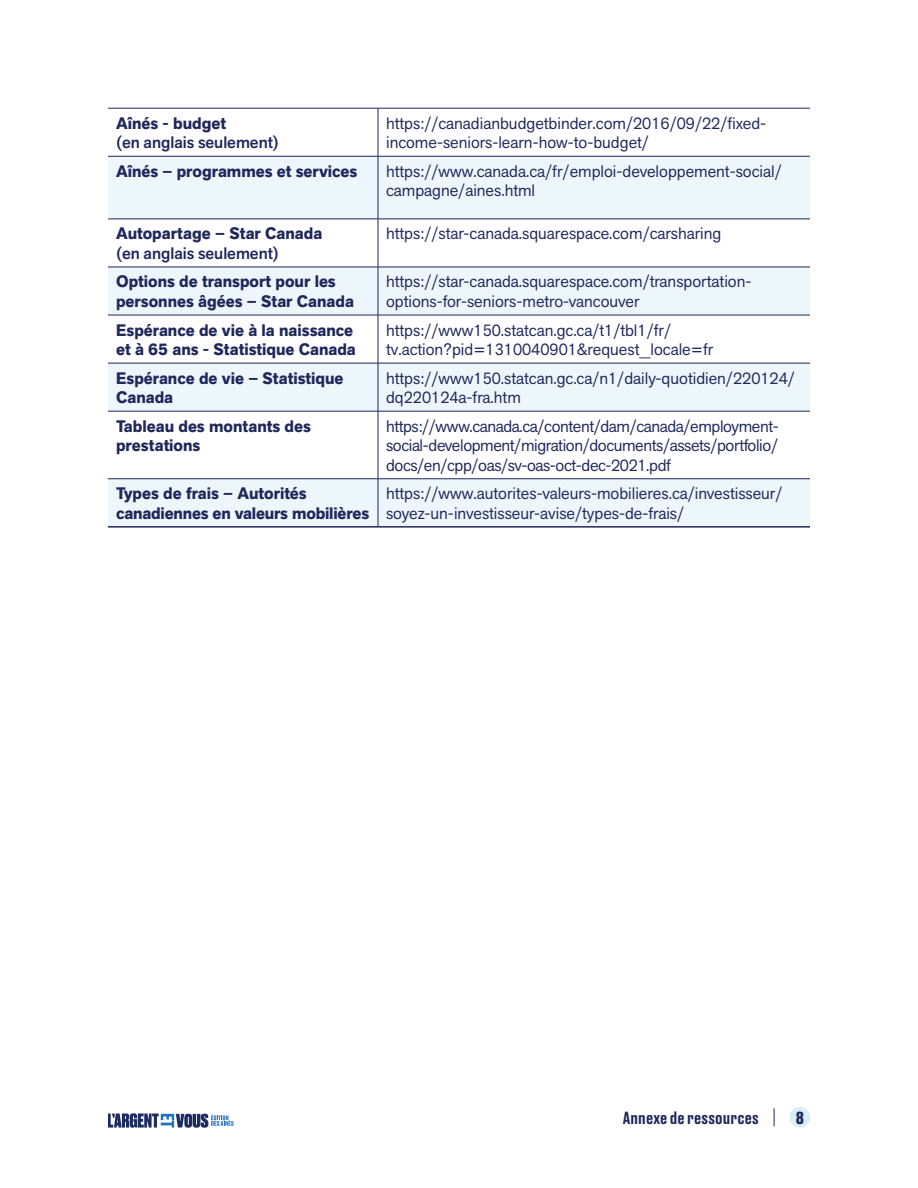
<style>
.page{position:relative;width:918px;height:1188px;background:#fff}
.page>*{position:absolute;margin:0;border:0;box-sizing:border-box;transform-origin:0 0}
.t1{font:16.5px/19.5px "Akzid Grtsk Next";color:#1f275b}
.t2{font:700 16.5px/19.5px "Akzid Grtsk Next";color:#1f275b}
.t3{font:500 16.5px/19.5px "Akzid Grtsk Next";color:#1f275b}
.t4{font:500 16.5px "Druk Text";letter-spacing:.01em;color:#1f275b}
.t5{font:700 16.5px "Druk Text";color:#1f275b}
.s1{font-weight:700}
.s2{font-weight:500}
</style>
<div class="page">
<div style="left:789px;top:1107px;width:21px;height:21px;background:#daeef8;border-radius:50%"></div>
<svg style="left:108px;top:1113px;width:126px;height:15px"></svg>
<svg style="left:774px;top:1108px;width:1px;height:18px"></svg>
<svg style="left:108px;top:157px;width:702px;height:369px;fill:#edf6fb"></svg>
<hr style="left:108px;top:108px;width:270px;height:1px;background:#1f275b">
<hr style="left:378px;top:108px;width:432px;height:1px;background:#1f275b">
<hr style="left:378px;top:108px;width:1px;height:48px;background:#1f275b">
<hr style="left:108px;top:156px;width:270px;height:1px;background:#1f275b">
<hr style="left:378px;top:156px;width:432px;height:1px;background:#1f275b">
<hr style="left:378px;top:156px;width:1px;height:63px;background:#1f275b">
<hr style="left:108px;top:219px;width:270px;height:1px;background:#1f275b">
<hr style="left:378px;top:219px;width:432px;height:1px;background:#1f275b">
<hr style="left:378px;top:219px;width:1px;height:48px;background:#1f275b">
<hr style="left:108px;top:267px;width:270px;height:1px;background:#1f275b">
<hr style="left:378px;top:267px;width:432px;height:1px;background:#1f275b">
<hr style="left:378px;top:267px;width:1px;height:48px;background:#1f275b">
<hr style="left:108px;top:315px;width:270px;height:1px;background:#1f275b">
<hr style="left:378px;top:315px;width:432px;height:1px;background:#1f275b">
<hr style="left:378px;top:315px;width:1px;height:48px;background:#1f275b">
<hr style="left:108px;top:363px;width:270px;height:1px;background:#1f275b">
<hr style="left:378px;top:363px;width:432px;height:1px;background:#1f275b">
<hr style="left:378px;top:363px;width:1px;height:48px;background:#1f275b">
<hr style="left:108px;top:411px;width:270px;height:1px;background:#1f275b">
<hr style="left:378px;top:411px;width:432px;height:1px;background:#1f275b">
<hr style="left:378px;top:411px;width:1px;height:68px;background:#1f275b">
<hr style="left:108px;top:479px;width:270px;height:1px;background:#1f275b">
<hr style="left:378px;top:479px;width:432px;height:1px;background:#1f275b">
<hr style="left:378px;top:479px;width:1px;height:47px;background:#1f275b">
<hr style="left:108px;top:526px;width:270px;height:2px;background:#1f275b">
<hr style="left:378px;top:526px;width:432px;height:2px;background:#1f275b">
<div style="left:386px;top:419px;width:416px;height:56px;background:#fff"></div>
<p class="t3" style="left:116px;top:113px;width:164px"><span class="s1">Aînés - budget<br></span>(en anglais seulement)</p>
<p class="t1" style="left:386px;top:113px;width:382px">https://canadianbudgetbinder.com/2016/09/22/fixed&shy;income-seniors-learn-how-to-budget/</p>
<p class="t2" style="left:116px;top:161px;width:243px">Aînés – programmes et services</p>
<p class="t1" style="left:386px;top:161px;width:397px">https://www.canada.ca/fr/emploi-developpement-social/ campagne/aines.html</p>
<p class="t2" style="left:116px;top:224px;width:208px">Autopartage – Star Canada <span class="s2">(en anglais seulement)</span></p>
<p class="t1" style="left:386px;top:224px;width:337px">https://star-canada.squarespace.com/carsharing</p>
<p class="t2" style="left:116px;top:272px;width:239px">Options de transport pour les personnes âgées – Star Canada</p>
<p class="t1" style="left:386px;top:272px;width:367px">https://star-canada.squarespace.com/transportation&shy;options-for-seniors-metro-vancouver</p>
<p class="t2" style="left:116px;top:320px;width:241px">Espérance de vie à la naissance et à 65 ans - Statistique Canada</p>
<p class="t1" style="left:386px;top:320px;width:329px">https://www150.statcan.gc.ca/t1/tbl1/fr/ tv.action?pid=1310040901&amp;request_locale=fr</p>
<p class="t2" style="left:116px;top:368px;width:229px">Espérance de vie – Statistique<br>Canada</p>
<p class="t1" style="left:386px;top:368px;width:410px">https://www150.statcan.gc.ca/n1/daily-quotidien/220124/ dq220124a-fra.htm</p>
<p class="t2" style="left:116px;top:416px;width:196px">Tableau des montants des prestations</p>
<p class="t1" style="left:386px;top:416px;width:394px;text-align:justify">https://www.canada.ca/content/dam/canada/employment&shy;social-development/migration/documents/assets/portfolio/ docs/en/cpp/oas/sv-oas-oct-dec-2021.pdf</p>
<p class="t2" style="left:116px;top:484px;width:255px">Types de frais – Autorités canadiennes en valeurs mobilières</p>
<p class="t1" style="left:386px;top:484px;width:398px">https://www.autorites-valeurs-mobilieres.ca/investisseur/ soyez-un-investisseur-avise/types-de-frais/</p>
<p class="t4" style="left:623px;top:1109px;width:138px">Annexe de ressources</p>
<p class="t5" style="left:796px;top:1109px;width:10px">8</p>
</div>
